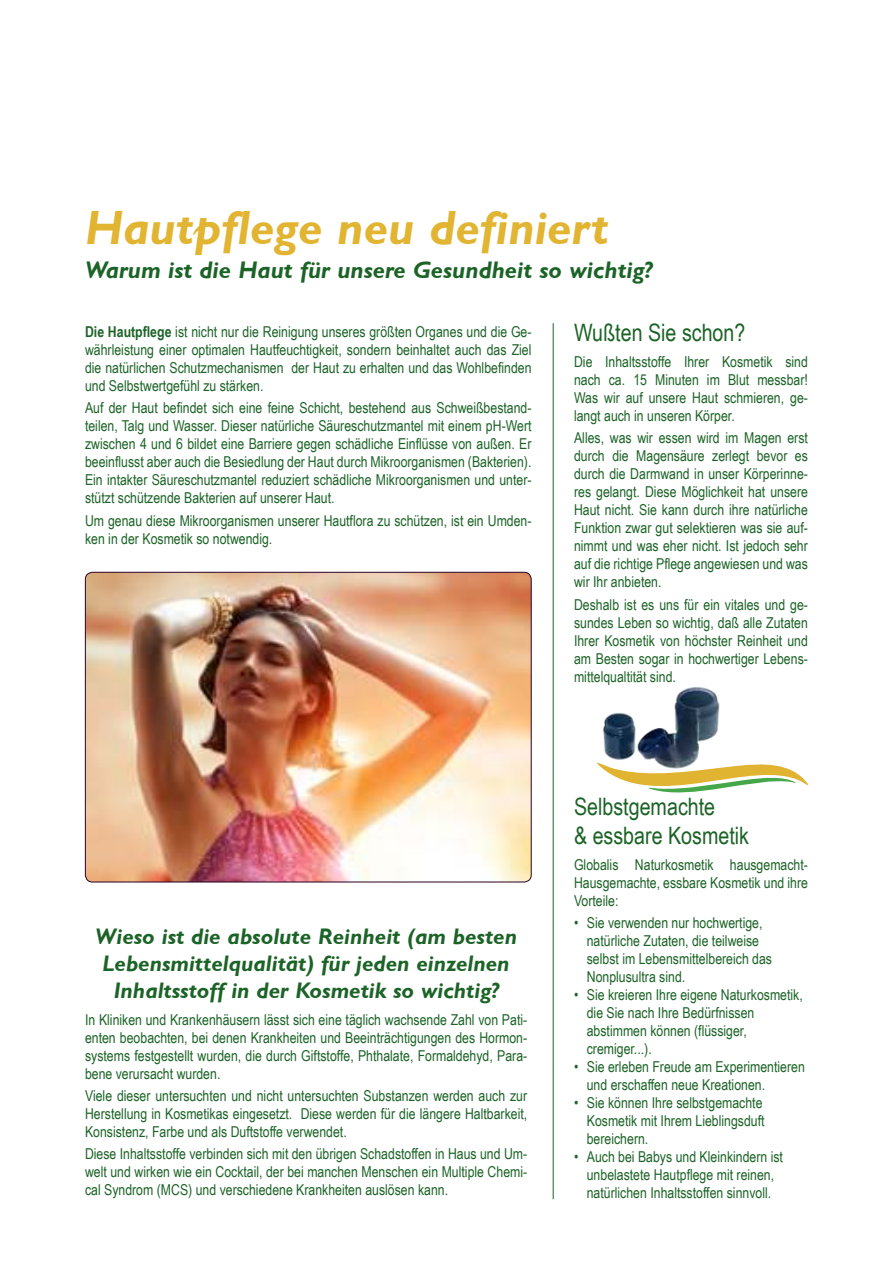
<style>
.page{position:relative;width:893px;height:1263px;background:#fff}
.page>*{position:absolute;margin:0;border:0;box-sizing:border-box;transform-origin:0 0}
.t1{font:italic 700 48px "Gill Sans";color:#e1b431}
.t2{font:24px/28.8px "Arial Narrow";color:#1b6326}
.t3{font:italic 700 24px "Gill Sans";color:#1b6326}
.t4{font:italic 700 22.5px/27px "Gill Sans";color:#1b6326;text-align:center}
.t5{font:15px/18px "Arial Narrow";color:#1b6326;text-align:justify}
.s1{font-weight:700}
</style>
<div class="page">
<img style="left:85px;top:572px;width:446px;height:310px">
<div style="left:85px;top:572px;width:446px;height:310px;border:1px solid #290025;border-radius:7px"></div>
<hr style="left:553px;top:323px;width:1px;height:876px;background:#1b6326">
<svg style="left:597px;top:762px;width:212px;height:31px"></svg>
<img style="left:598px;top:687px;width:125px;height:82px">
<h1 class="t1" style="left:85px;top:201px;width:525px">hautpflege neu definiert</h1>
<h2 class="t3" style="left:85px;top:257px;width:569px">Warum ist die haut für unsere gesundheit so wichtig?</h2>
<p class="t5" style="left:85px;top:324px;width:448px"><span class="s1">Die Hautpflege</span> ist nicht nur die Reinigung unseres größten Organes und die Ge&shy;währleistung einer optimalen Hautfeuchtigkeit, sondern beinhaltet auch das Ziel die natürlichen Schutzmechanismen der Haut zu erhalten und das Wohlbefinden und Selbstwertgefühl zu stärken.</p>
<p class="t5" style="left:85px;top:400px;width:448px">Auf der Haut befindet sich eine feine Schicht, bestehend aus Schweißbestand&shy;teilen, Talg und Wasser. Dieser natürliche Säureschutzmantel mit einem pH-Wert zwischen 4 und 6 bildet eine Barriere gegen schädliche Einflüsse von außen. Er beeinflusst aber auch die Besiedlung der Haut durch Mikroorganismen (Bakterien).<br>Ein intakter Säureschutzmantel reduziert schädliche Mikroorganismen und unter&shy;stützt schützende Bakterien auf unserer Haut.</p>
<p class="t5" style="left:85px;top:513px;width:448px">Um genau diese Mikroorganismen unserer Hautflora zu schützen, ist ein Umden&shy;ken in der Kosmetik so notwendig.</p>
<h2 class="t2" style="left:574px;top:320px;width:173px">Wußten Sie schon?</h2>
<p class="t5" style="left:574px;top:354px;width:235px">Die Inhaltsstoffe Ihrer Kosmetik sind nach ca. 15 Minuten im Blut messbar!<br>Was wir auf unsere Haut schmieren, ge&shy;langt auch in unseren Körper.</p>
<p class="t5" style="left:574px;top:430px;width:235px">Alles, was wir essen wird im Magen erst durch die Magensäure zerlegt bevor es durch die Darmwand in unser Körperinne&shy;res gelangt. Diese Möglichkeit hat unsere Haut nicht. Sie kann durch ihre natürliche Funktion zwar gut selektieren was sie auf&shy;nimmt und was eher nicht. Ist jedoch sehr auf die richtige Pflege angewiesen und was wir Ihr anbieten.</p>
<p class="t5" style="left:574px;top:597px;width:235px">Deshalb ist es uns für ein vitales und ge&shy;sundes Leben so wichtig, daß alle Zutaten Ihrer Kosmetik von höchster Reinheit und am Besten sogar in hochwertiger Lebens&shy;mittelqualtität sind.</p>
<h3 class="t4" style="left:95px;top:923px;width:423px">Wieso ist die absolute reinheit (am besten lebensmittelqualität) für jeden einzelnen<br>Inhaltsstoff in der Kosmetik so wichtig?</h3>
<p class="t5" style="left:85px;top:1012px;width:444px">In Kliniken und Krankenhäusern lässt sich eine täglich wachsende Zahl von Pati&shy;enten beobachten, bei denen Krankheiten und Beeinträchtigungen des Hormon&shy;systems festgestellt wurden, die durch Giftstoffe, Phthalate, Formaldehyd, Para&shy;bene verursacht wurden.</p>
<p class="t5" style="left:85px;top:1088px;width:444px">Viele dieser untersuchten und nicht untersuchten Substanzen werden auch zur Herstellung in Kosmetikas eingesetzt. Diese werden für die längere Haltbarkeit, Konsistenz, Farbe und als Duftstoffe verwendet.</p>
<p class="t5" style="left:85px;top:1146px;width:444px">Diese Inhaltsstoffe verbinden sich mit den übrigen Schadstoffen in Haus und Um&shy;welt und wirken wie ein Cocktail, der bei manchen Menschen ein Multiple Chemi&shy;cal Syndrom (MCS) und verschiedene Krankheiten auslösen kann.</p>
<h2 class="t2" style="left:574px;top:794px;width:177px">Selbstgemachte<br>&amp; essbare Kosmetik</h2>
<p class="t5" style="left:574px;top:857px;width:235px">Globalis Naturkosmetik hausgemacht-Hausgemachte, essbare Kosmetik und ihre Vorteile:</p>
<p class="t5" style="left:587px;top:914px;width:187px;text-align:left;text-indent:-13px">• Sie verwenden nur hochwertige, natürliche Zutaten, die teilweise selbst im Lebensmittelbereich das<br>Nonplusultra sind.</p>
<p class="t5" style="left:587px;top:986px;width:218px;text-align:left;text-indent:-13px">• Sie kreieren Ihre eigene Naturkosmetik, die Sie nach Ihre Bedürfnissen abstimmen können (flüssiger, cremiger...).</p>
<p class="t5" style="left:587px;top:1058px;width:220px;text-indent:-13px">• Sie erleben Freude am Experimentieren und erschaffen neue Kreationen.</p>
<p class="t5" style="left:587px;top:1094px;width:179px;text-align:left;text-indent:-13px">• Sie können Ihre selbstgemachte<br>Kosmetik mit Ihrem Lieblingsduft bereichern.</p>
<p class="t5" style="left:574px;top:1148px;width:210px;text-align:center">• Auch bei Babys und Kleinkindern ist unbelastete Hautpflege mit reinen, natürlichen Inhaltsstoffen sinnvoll.</p>
</div>
